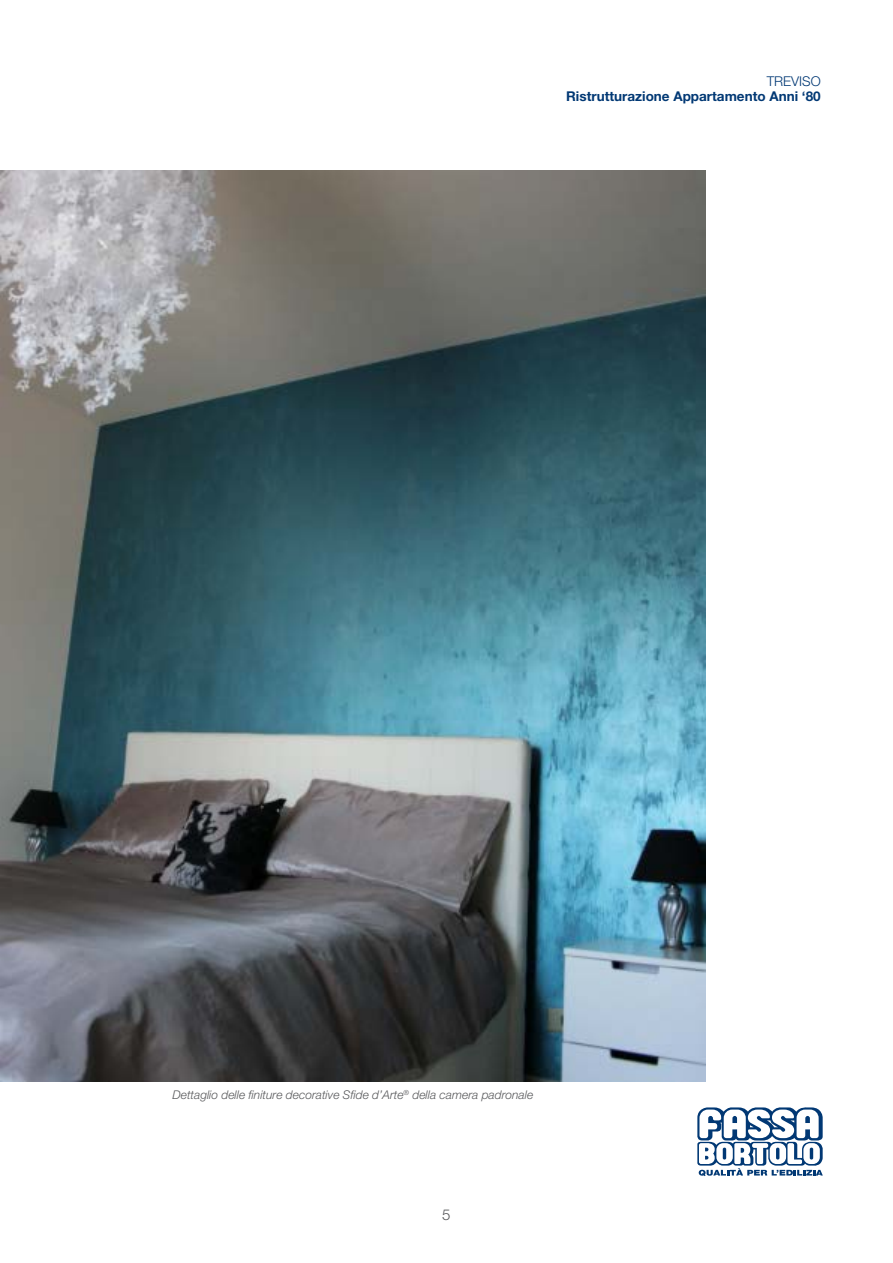
<style>
.page{position:relative;width:893px;height:1263px;background:#fff}
.page>*{position:absolute;margin:0;border:0;box-sizing:border-box;transform-origin:0 0}
.t1{font:300 15px "Helvetica Neue LT Std";color:#57585a}
.t2{font:700 13.5px "Helvetica Neue LT Std";color:#013874}
.t3{font:300 13.5px "Helvetica Neue LT Std";color:#013874}
.Didascalia{font:italic 300 12px "Helvetica Neue LT Std";color:#57585a}
</style>
<div class="page">
<svg style="left:697px;top:1107px;width:126px;height:69px"></svg>
<img style="left:0;top:170px;width:706px;height:911px">
<p class="t3" style="left:767px;top:73px;width:56px">TREVISO</p>
<p class="t2" style="left:566px;top:88px;width:256px">Ristrutturazione Appartamento Anni ‘80</p>
<p class="Didascalia" style="left:173px;top:1087px;width:362px">Dettaglio delle finiture decorative Sfide d’Arte<sup>®</sup> della camera padronale</p>
<p class="t1" style="left:442px;top:1205px;width:10px">5</p>
</div>
